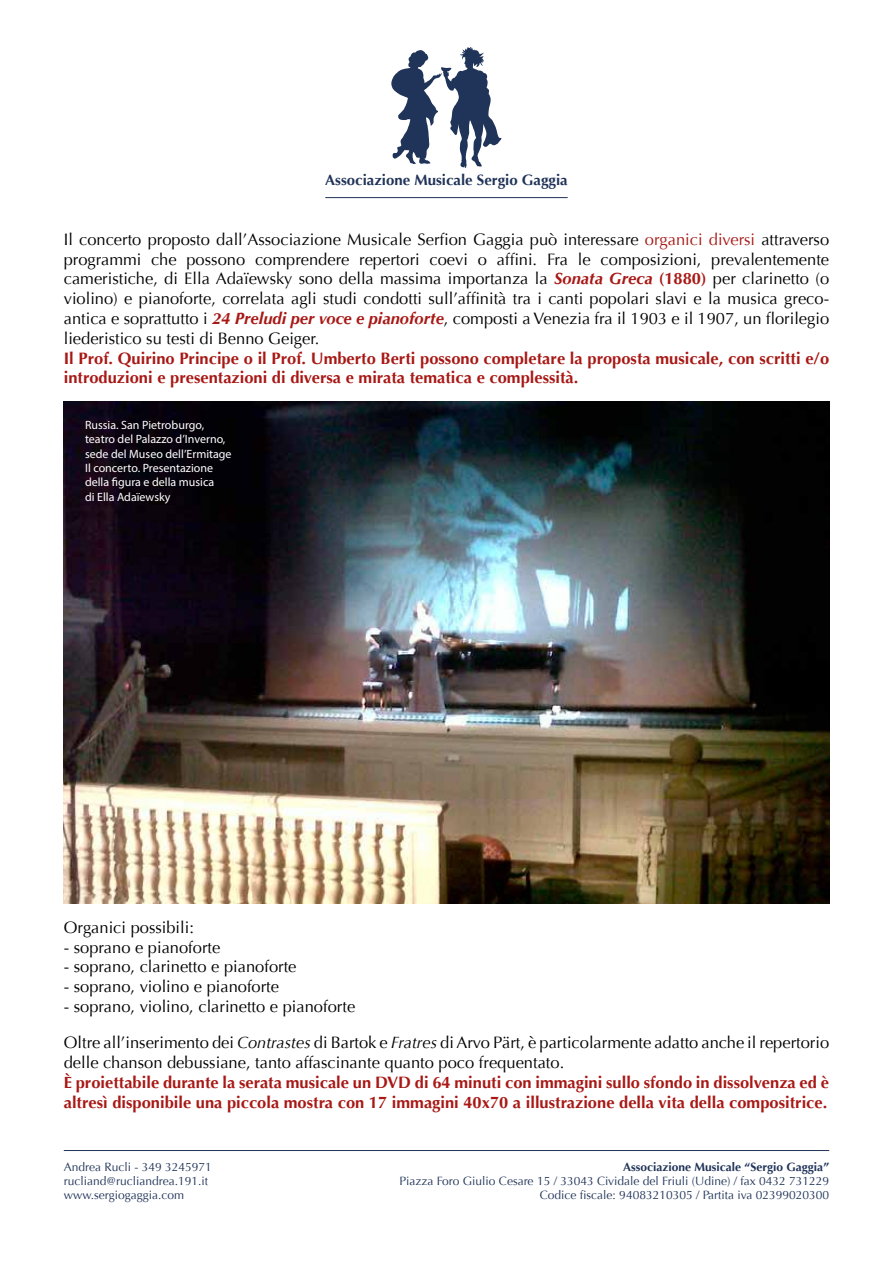
<style>
.page{position:relative;width:893px;height:1263px;background:#fff}
.page>*{position:absolute;margin:0;border:0;box-sizing:border-box;transform-origin:0 0}
.t1{font:16.5px/19.8px "Optima";color:#000;text-align:justify}
.t2{font:700 16.5px/19.8px "Optima";color:#a81815}
.t3{font:700 15px "Optima";color:#203358}
.t4{font:12px/14.2px "Optima";color:#203358}
.t5{font:12px/14.4px "Myriad Pro";color:#fff}
.t6{font:700 12px "Optima";color:#203358}
.s1{color:#a81815}
.s2{font-weight:700;font-style:italic;color:#a81815}
.s3{font-weight:700;color:#a81815}
.s4{font-style:italic}
</style>
<div class="page">
<svg style="left:391px;top:47px;width:111px;height:121px"></svg>
<hr style="left:64px;top:1150px;width:765px;height:1px;background:#203358">
<hr style="left:325px;top:197px;width:243px;height:1px;background:#203358">
<img style="left:64px;top:401px;width:765px;height:502px">
<p class="t3" style="left:325px;top:171px;width:244px">Associazione Musicale Sergio Gaggia</p>
<p class="t1" style="left:64px;top:229px;width:767px">Il concerto proposto dall’Associazione Musicale Serfion Gaggia può interessare <span class="s1">organici diversi</span> attraverso programmi che possono comprendere repertori coevi o affini. Fra le composizioni, prevalentemente cameristiche, di Ella Adaïewsky sono della massima importanza la <span class="s2">Sonata Greca</span> <span class="s3">(1880)</span> per clarinetto (o violino) e pianoforte, correlata agli studi condotti sull’affinità tra i canti popolari slavi e la musica greco&shy;antica e soprattutto i <span class="s2">24 Preludi per voce e pianoforte</span>, composti a Venezia fra il 1903 e il 1907, un florilegio liederistico su testi di Benno Geiger.</p>
<p class="t2" style="left:64px;top:348px;width:767px">Il Prof. Quirino Principe o il Prof. Umberto Berti possono completare la proposta musicale, con scritti e/o introduzioni e presentazioni di diversa e mirata tematica e complessità.</p>
<p class="t5" style="left:85px;top:417px;width:148px">Russia. San Pietroburgo, teatro del Palazzo d’Inverno, sede del Museo dell’Ermitage<br>Il concerto. Presentazione della figura e della musica<br>di Ella Adaïewsky</p>
<p class="t1" style="left:64px;top:917px;width:132px">Organici possibili:</p>
<p class="t1" style="left:64px;top:937px;width:158px">- soprano e pianoforte</p>
<p class="t1" style="left:64px;top:957px;width:234px">- soprano, clarinetto e pianoforte</p>
<p class="t1" style="left:64px;top:977px;width:217px">- soprano, violino e pianoforte</p>
<p class="t1" style="left:64px;top:988px;width:767px;line-height:36.3px">- soprano, violino, clarinetto e pianoforte<br>Oltre all’inserimento dei <span class="s4">Contrastes</span> di Bartok e <span class="s4">Fratres</span> di Arvo Pärt, è particolarmente adatto anche il repertorio</p>
<p class="t1" style="left:64px;top:1053px;width:502px">delle chanson debussiane, tanto affascinante quanto poco frequentato.</p>
<p class="t2" style="left:64px;top:1073px;width:767px">È proiettabile durante la serata musicale un DVD di 64 minuti con immagini sullo sfondo in dissolvenza ed è altresì disponibile una piccola mostra con 17 immagini 40x70 a illustrazione della vita della compositrice.</p>
<p class="t4" style="left:64px;top:1160px;width:150px">Andrea Rucli - 349 3245971 rucliand@rucliandrea.191.it www.sergiogaggia.com</p>
<p class="t6" style="left:623px;top:1159px;width:208px">Associazione Musicale “Sergio Gaggia”</p>
<p class="t4" style="left:399px;top:1174px;width:431px;text-align:right">Piazza Foro Giulio Cesare 15 / 33043 Cividale del Friuli (Udine) / fax 0432 731229<br>Codice fiscale: 94083210305 / Partita iva 02399020300</p>
</div>
